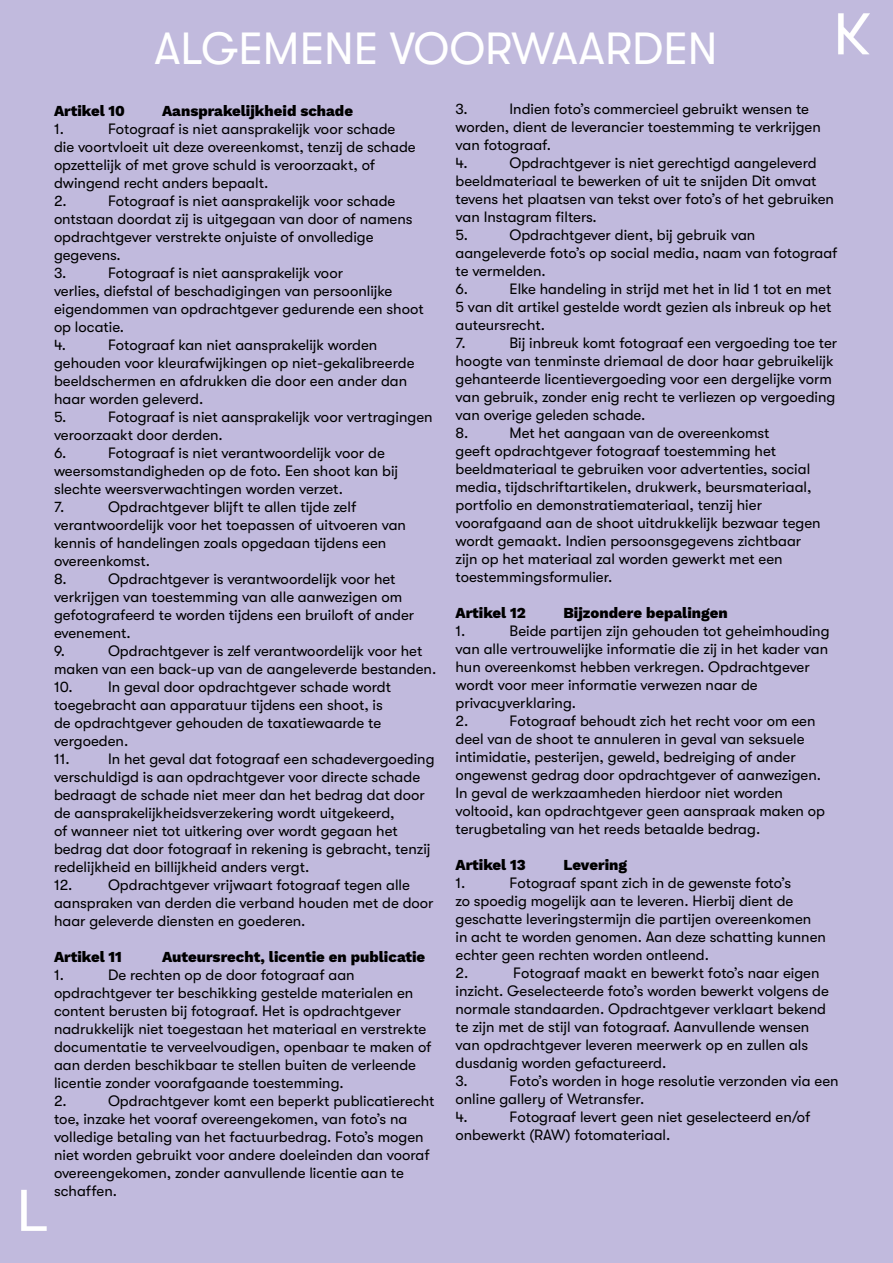
<style>
.page{position:relative;width:893px;height:1263px;background:#c1badd}
.page>*{position:absolute;margin:0;border:0;box-sizing:border-box;transform-origin:0 0}
.t1{font:45px "GT Walsheim";color:#fff}
.t2{font:15px/18px "GT Walsheim";color:#000}
.t3{font:15px "Work Sans";color:#000}
</style>
<div class="page">
<h1 class="t1" style="left:154px;top:24px;width:565px">ALGEMENE VOORWAARDEN</h1>
<p class="t3" style="left:54px;top:99px;width:73px">Artikel 10</p>
<p class="t3" style="left:162px;top:99px;width:193px">Aansprakelijkheid schade</p>
<p class="t2" style="left:54px;top:120px;width:11px">1.</p>
<p class="t2" style="left:54px;top:120px;width:363px;text-indent:54px">Fotograaf is niet aansprakelijk voor schade die voortvloeit uit deze overeenkomst, tenzij de schade opzettelijk of met grove schuld is veroorzaakt, of dwingend recht anders bepaalt.<br>2.</p>
<p class="t2" style="left:54px;top:192px;width:360px;text-indent:54px">Fotograaf is niet aansprakelijk voor schade ontstaan doordat zij is uitgegaan van door of namens opdrachtgever verstrekte onjuiste of onvolledige gegevens.<br>3.</p>
<p class="t2" style="left:54px;top:264px;width:371px;text-indent:54px">Fotograaf is niet aansprakelijk voor<br>verlies, diefstal of beschadigingen van persoonlijke eigendommen van opdrachtgever gedurende een shoot op locatie.<br>4.</p>
<p class="t2" style="left:54px;top:336px;width:362px;text-indent:54px">Fotograaf kan niet aansprakelijk worden gehouden voor kleurafwijkingen op niet-gekalibreerde beeldschermen en afdrukken die door een ander dan haar worden geleverd.<br>5.</p>
<p class="t2" style="left:54px;top:408px;width:380px;text-indent:54px">Fotograaf is niet aansprakelijk voor vertragingen veroorzaakt door derden.<br>6.</p>
<p class="t2" style="left:54px;top:444px;width:346px;text-indent:54px">Fotograaf is niet verantwoordelijk voor de weersomstandigheden op de foto. Een shoot kan bij slechte weersverwachtingen worden verzet.<br>7.</p>
<p class="t2" style="left:54px;top:498px;width:354px;text-indent:54px">Opdrachtgever blijft te allen tijde zelf verantwoordelijk voor het toepassen of uitvoeren van kennis of handelingen zoals opgedaan tijdens een overeenkomst.<br>8.</p>
<p class="t2" style="left:54px;top:570px;width:362px;text-indent:54px">Opdrachtgever is verantwoordelijk voor het verkrijgen van toestemming van alle aanwezigen om gefotografeerd te worden tijdens een bruiloft of ander evenement.<br>9.</p>
<p class="t2" style="left:54px;top:642px;width:384px;text-indent:54px">Opdrachtgever is zelf verantwoordelijk voor het maken van een back-up van de aangeleverde bestanden.</p>
<p class="t2" style="left:54px;top:678px;width:339px">10. In geval door opdrachtgever schade wordt toegebracht aan apparatuur tijdens een shoot, is de opdrachtgever gehouden de taxatiewaarde te vergoeden.<br>11.</p>
<p class="t2" style="left:54px;top:750px;width:382px;text-indent:54px">In het geval dat fotograaf een schadevergoeding verschuldigd is aan opdrachtgever voor directe schade bedraagt de schade niet meer dan het bedrag dat door de aansprakelijkheidsverzekering wordt uitgekeerd,<br>of wanneer niet tot uitkering over wordt gegaan het bedrag dat door fotograaf in rekening is gebracht, tenzij redelijkheid en billijkheid anders vergt.</p>
<p class="t2" style="left:54px;top:876px;width:381px">12. Opdrachtgever vrijwaart fotograaf tegen alle aanspraken van derden die verband houden met de door haar geleverde diensten en goederen.</p>
<p class="t3" style="left:54px;top:945px;width:69px">Artikel 11</p>
<p class="t3" style="left:162px;top:945px;width:265px">Auteursrecht, licentie en publicatie</p>
<p class="t2" style="left:54px;top:966px;width:11px">1.</p>
<p class="t2" style="left:54px;top:966px;width:379px;text-indent:54px">De rechten op de door fotograaf aan opdrachtgever ter beschikking gestelde materialen en content berusten bij fotograaf. Het is opdrachtgever nadrukkelijk niet toegestaan het materiaal en verstrekte documentatie te verveelvoudigen, openbaar te maken of aan derden beschikbaar te stellen buiten de verleende licentie zonder voorafgaande toestemming.<br>2.</p>
<p class="t2" style="left:54px;top:1092px;width:382px;text-indent:54px">Opdrachtgever komt een beperkt publicatierecht toe, inzake het vooraf overeengekomen, van foto’s na volledige betaling van het factuurbedrag. Foto’s mogen niet worden gebruikt voor andere doeleinden dan vooraf overeengekomen, zonder aanvullende licentie aan te schaffen.</p>
<p class="t2" style="left:455px;top:99px;width:367px;text-indent:54px">Indien foto’s commercieel gebruikt wensen te worden, dient de leverancier toestemming te verkrijgen van fotograaf.<br>4.</p>
<p class="t2" style="left:455px;top:99px;width:14px">3.</p>
<p class="t2" style="left:455px;top:153px;width:380px;text-indent:54px">Opdrachtgever is niet gerechtigd aangeleverd beeldmateriaal te bewerken of uit te snijden Dit omvat tevens het plaatsen van tekst over foto’s of het gebruiken van Instagram filters.<br>5.</p>
<p class="t2" style="left:455px;top:225px;width:383px;text-indent:54px">Opdrachtgever dient, bij gebruik van aangeleverde foto’s op social media, naam van fotograaf te vermelden.<br>6.</p>
<p class="t2" style="left:455px;top:279px;width:377px;text-indent:54px">Elke handeling in strijd met het in lid 1 tot en met<br>5 van dit artikel gestelde wordt gezien als inbreuk op het auteursrecht.<br>7.</p>
<p class="t2" style="left:455px;top:333px;width:383px;text-indent:54px">Bij inbreuk komt fotograaf een vergoeding toe ter hoogte van tenminste driemaal de door haar gebruikelijk gehanteerde licentievergoeding voor een dergelijke vorm van gebruik, zonder enig recht te verliezen op vergoeding van overige geleden schade.<br>8.</p>
<p class="t2" style="left:455px;top:423px;width:367px;text-indent:54px">Met het aangaan van de overeenkomst<br>geeft opdrachtgever fotograaf toestemming het beeldmateriaal te gebruiken voor advertenties, social media, tijdschriftartikelen, drukwerk, beursmateriaal, portfolio en demonstratiemateriaal, tenzij hier voorafgaand aan de shoot uitdrukkelijk bezwaar tegen wordt gemaakt. Indien persoonsgegevens zichtbaar zijn op het materiaal zal worden gewerkt met een toestemmingsformulier.</p>
<p class="t3" style="left:455px;top:601px;width:72px">Artikel 12</p>
<p class="t3" style="left:563px;top:601px;width:166px">Bijzondere bepalingen</p>
<p class="t2" style="left:455px;top:621px;width:11px">1.</p>
<p class="t2" style="left:455px;top:621px;width:376px;text-indent:54px">Beide partijen zijn gehouden tot geheimhouding van alle vertrouwelijke informatie die zij in het kader van hun overeenkomst hebben verkregen. Opdrachtgever wordt voor meer informatie verwezen naar de privacyverklaring.<br>2.</p>
<p class="t2" style="left:455px;top:711px;width:371px;text-indent:54px">Fotograaf behoudt zich het recht voor om een deel van de shoot te annuleren in geval van seksuele intimidatie, pesterijen, geweld, bedreiging of ander ongewenst gedrag door opdrachtgever of aanwezigen.<br>In geval de werkzaamheden hierdoor niet worden voltooid, kan opdrachtgever geen aanspraak maken op terugbetaling van het reeds betaalde bedrag.</p>
<p class="t3" style="left:455px;top:853px;width:72px">Artikel 13</p>
<p class="t3" style="left:563px;top:853px;width:65px">Levering</p>
<p class="t2" style="left:455px;top:873px;width:11px">1.</p>
<p class="t2" style="left:455px;top:873px;width:372px;text-indent:54px">Fotograaf spant zich in de gewenste foto’s<br>zo spoedig mogelijk aan te leveren. Hierbij dient de geschatte leveringstermijn die partijen overeenkomen in acht te worden genomen. Aan deze schatting kunnen echter geen rechten worden ontleend.<br>2.</p>
<p class="t2" style="left:455px;top:963px;width:375px;text-indent:58px">Fotograaf maakt en bewerkt foto’s naar eigen inzicht. Geselecteerde foto’s worden bewerkt volgens de normale standaarden. Opdrachtgever verklaart bekend te zijn met de stijl van fotograaf. Aanvullende wensen van opdrachtgever leveren meerwerk op en zullen als dusdanig worden gefactureerd.<br>3.</p>
<p class="t2" style="left:455px;top:1071px;width:385px;text-indent:54px">Foto’s worden in hoge resolutie verzonden via een online gallery of Wetransfer.<br>4.</p>
<p class="t2" style="left:455px;top:1107px;width:356px;text-indent:54px">Fotograaf levert geen niet geselecteerd en/of onbewerkt (RAW) fotomateriaal.</p>
</div>
